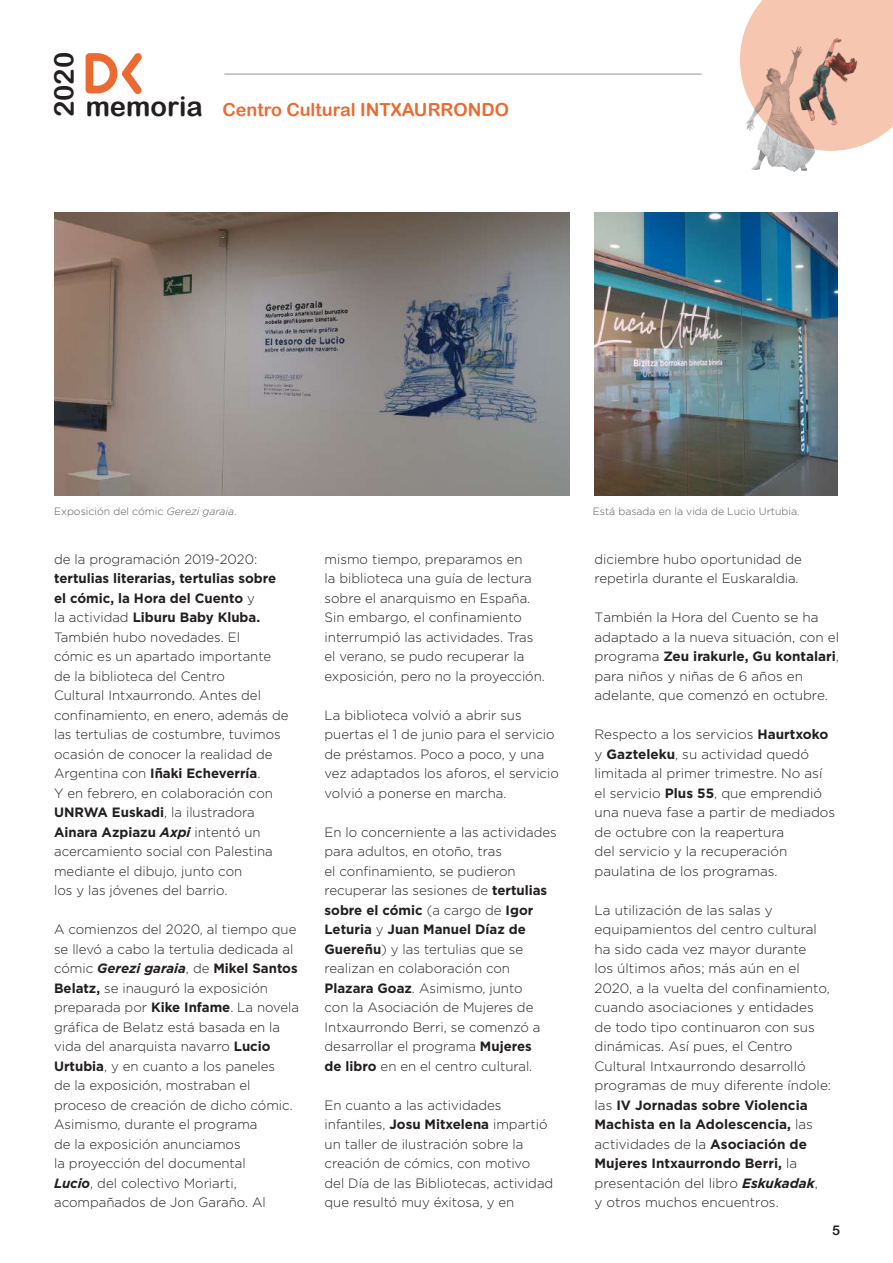
<style>
.page{position:relative;width:893px;height:1263px;background:#fff}
.page>*{position:absolute;margin:0;border:0;box-sizing:border-box;transform-origin:0 0}
.t1{font:27.45px "Arial Rounded MT Bold";color:#231f20}
.t2{font:18px "Arial Rounded MT Bold";color:#eb6a31}
.t3{font:300 13.5px/19.5px "Gotham";color:#231f20}
.t4{font:13.5px "Arial Rounded MT Bold";color:#231f20}
.t5{font:300 10.5px "Gotham";color:#57585a}
.s1{font-size:27.45px;color:#231f20}
.s2{font-style:italic}
.s3{font-weight:700}
.s4{font-weight:700;font-style:italic}
</style>
<div class="page">
<svg style="left:742px;top:0;width:151px;height:151px;background:#f7cbb8"></svg>
<svg style="left:86px;top:53px;width:56px;height:41px"></svg>
<hr style="left:224px;top:74px;width:478px;height:1px;background:#939598">
<img style="left:740px;top:38px;width:79px;height:134px">
<img style="left:779px;top:19px;width:80px;height:112px">
<img style="left:54px;top:213px;width:515px;height:282px">
<img style="left:595px;top:213px;width:242px;height:282px">
<h1 class="t1" style="left:48px;top:117px;width:67px;rotate:-90deg">2020</h1>
<h2 class="t2" style="left:86px;top:99px;width:425px"><span class="s1">memoria</span> Centro Cultural INTXAURRONDO</h2>
<p class="t5" style="left:54px;top:504px;width:184px">Exposición del cómic <span class="s2">Gerezi garaia</span>.</p>
<p class="t5" style="left:593px;top:504px;width:208px">Está basada en la vida de Lucio Urtubia.</p>
<p class="t3" style="left:54px;top:549px;width:205px">de la programación 2019-2020:</p>
<p class="t3" style="left:54px;top:568px;width:236px"><span class="s3">tertulias literarias, tertulias sobre el cómic, la Hora del Cuento</span> y<br>la actividad <span class="s3">Liburu Baby Kluba.<br></span>También hubo novedades. El<br>cómic es un apartado importante de la biblioteca del Centro<br>Cultural Intxaurrondo. Antes del confinamiento, en enero, además de las tertulias de costumbre, tuvimos ocasión de conocer la realidad de<br>Argentina con <span class="s3">Iñaki Echeverría</span>.<br>Y en febrero, en colaboración con<br><span class="s3">UNRWA Euskadi</span>, la ilustradora<br><span class="s3">Ainara Azpiazu</span> <span class="s4">Axpi</span> intentó un acercamiento social con Palestina mediante el dibujo, junto con<br>los y las jóvenes del barrio.</p>
<p class="t3" style="left:54px;top:919px;width:247px">A comienzos del 2020, al tiempo que se llevó a cabo la tertulia dedicada al cómic <span class="s4">Gerezi garaia</span>, de <span class="s3">Mikel Santos Belatz,</span> se inauguró la exposición preparada por <span class="s3">Kike Infame</span>. La novela gráfica de Belatz está basada en la vida del anarquista navarro <span class="s3">Lucio Urtubia</span>, y en cuanto a los paneles<br>de la exposición, mostraban el proceso de creación de dicho cómic.<br>Asimismo, durante el programa<br>de la exposición anunciamos<br>la proyección del documental<br><span class="s4">Lucio</span>, del colectivo Moriarti, acompañados de Jon Garaño. Al</p>
<p class="t3" style="left:325px;top:549px;width:222px">mismo tiempo, preparamos en<br>la biblioteca una guía de lectura sobre el anarquismo en España.<br>Sin embargo, el confinamiento interrumpió las actividades. Tras el verano, se pudo recuperar la exposición, pero no la proyección.</p>
<p class="t3" style="left:325px;top:705px;width:236px">La biblioteca volvió a abrir sus puertas el 1 de junio para el servicio de préstamos. Poco a poco, y una vez adaptados los aforos, el servicio volvió a ponerse en marcha.</p>
<p class="t3" style="left:325px;top:822px;width:234px">En lo concerniente a las actividades para adultos, en otoño, tras<br>el confinamiento, se pudieron recuperar las sesiones de <span class="s3">tertulias sobre el cómic</span> (a cargo de <span class="s3">Igor<br>Leturia</span> y <span class="s3">Juan Manuel Díaz de<br>Guereñu</span>) y las tertulias que se realizan en colaboración con<br><span class="s3">Plazara Goaz</span>. Asimismo, junto<br>con la Asociación de Mujeres de<br>Intxaurrondo Berri, se comenzó a desarrollar el programa <span class="s3">Mujeres<br>de libro</span> en en el centro cultural.</p>
<p class="t3" style="left:325px;top:1095px;width:230px">En cuanto a las actividades infantiles, <span class="s3">Josu Mitxelena</span> impartió un taller de ilustración sobre la creación de cómics, con motivo del Día de las Bibliotecas, actividad que resultó muy éxitosa, y en</p>
<p class="t3" style="left:595px;top:549px;width:209px">diciembre hubo oportunidad de repetirla durante el Euskaraldia.</p>
<p class="t3" style="left:595px;top:607px;width:246px">También la Hora del Cuento se ha adaptado a la nueva situación, con el programa <span class="s3">Zeu irakurle, Gu kontalari</span>, para niños y niñas de 6 años en adelante, que comenzó en octubre.</p>
<p class="t3" style="left:595px;top:724px;width:242px">Respecto a los servicios <span class="s3">Haurtxoko </span>y <span class="s3">Gazteleku</span>, su actividad quedó limitada al primer trimestre. No así el servicio <span class="s3">Plus 55</span>, que emprendió una nueva fase a partir de mediados de octubre con la reapertura<br>del servicio y la recuperación paulatina de los programas.</p>
<p class="t3" style="left:595px;top:900px;width:238px">La utilización de las salas y equipamientos del centro cultural ha sido cada vez mayor durante<br>los últimos años; más aún en el<br>2020, a la vuelta del confinamiento, cuando asociaciones y entidades de todo tipo continuaron con sus dinámicas. Así pues, el Centro<br>Cultural Intxaurrondo desarrolló programas de muy diferente índole: las <span class="s3">IV Jornadas sobre Violencia<br>Machista en la Adolescencia,</span> las actividades de la <span class="s3">Asociación de<br>Mujeres Intxaurrondo Berri,</span> la presentación del libro <span class="s4">Eskukadak</span>,<br>y otros muchos encuentros.</p>
<p class="t4" style="left:832px;top:1222px;width:10px">5</p>
</div>
